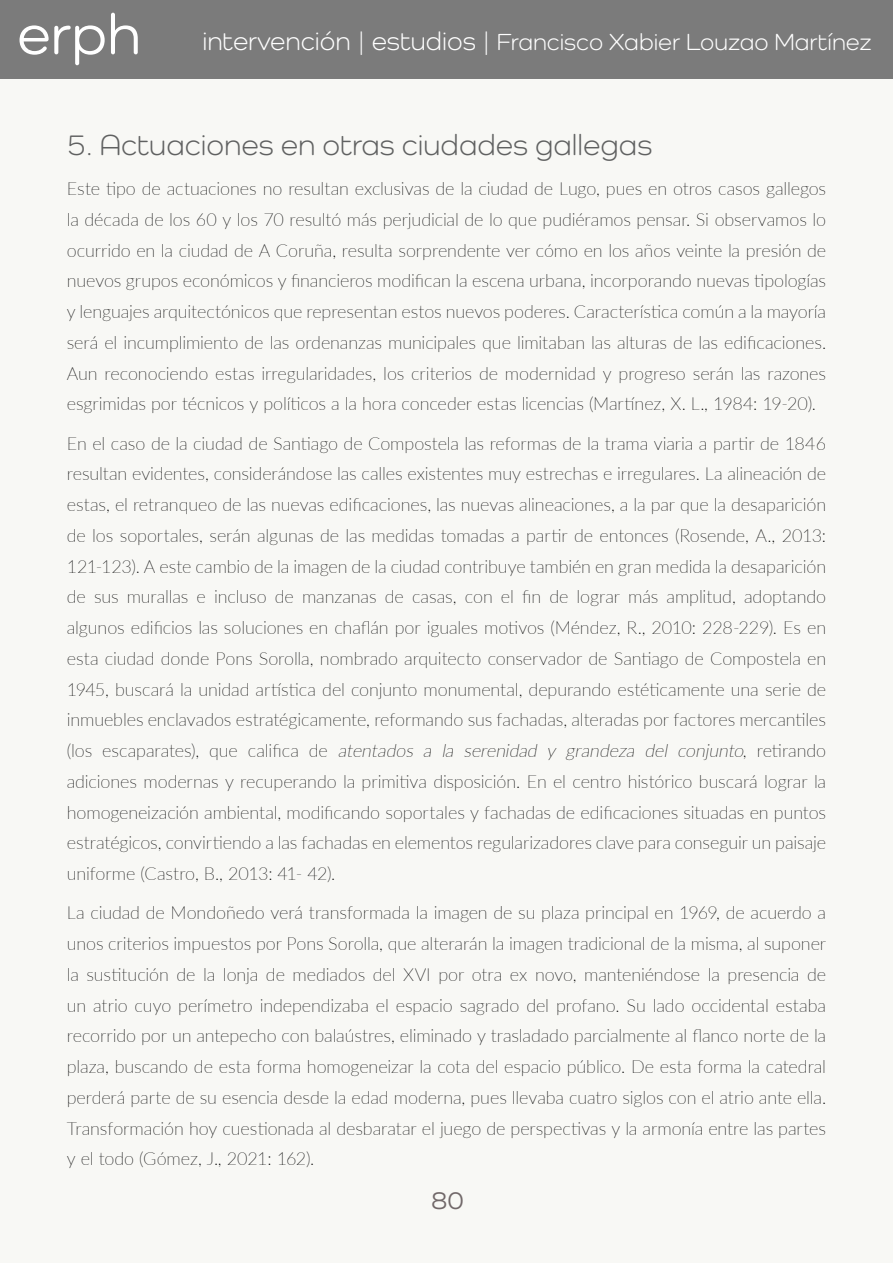
<style>
.page{position:relative;width:893px;height:1263px;background:#f8f8f5}
.page>*{position:absolute;margin:0;border:0;box-sizing:border-box;transform-origin:0 0}
.t1{font:500 58.5px "Como";color:#fff}
.t2{font:30px "Como";color:#606161}
.t3{font:500 25.5px "Como";color:#716869}
.t4{font:24px "Como";color:#fff}
.t5{font:100 18px/30.8px "Lato";letter-spacing:-.005em;color:#000;text-align:justify}
.s1{font-size:26.4px}
.s2{font-style:italic}
</style>
<div class="page">
<div style="left:0;top:0;width:893px;height:79px;background:#7b7b7b"></div>
<h1 class="t1" style="left:17px;top:-1px;width:125px">erph</h1>
<h3 class="t4" style="left:202px;top:27px;width:671px"><span class="s1">intervención | estudios |</span> Francisco Xabier Louzao Martínez</h3>
<h2 class="t2" style="left:67px;top:127px;width:587px">5. Actuaciones en otras ciudades gallegas</h2>
<p class="t5" style="left:67px;top:173px;width:761px">Este tipo de actuaciones no resultan exclusivas de la ciudad de Lugo, pues en otros casos gallegos la década de los 60 y los 70 resultó más perjudicial de lo que pudiéramos pensar. Si observamos lo ocurrido en la ciudad de A Coruña, resulta sorprendente ver cómo en los años veinte la presión de nuevos grupos económicos y financieros modifican la escena urbana, incorporando nuevas tipologías y lenguajes arquitectónicos que representan estos nuevos poderes. Característica común a la mayoría será el incumplimiento de las ordenanzas municipales que limitaban las alturas de las edificaciones.<br>Aun reconociendo estas irregularidades, los criterios de modernidad y progreso serán las razones esgrimidas por técnicos y políticos a la hora conceder estas licencias (Martínez, X. L., 1984: 19-20).</p>
<p class="t5" style="left:67px;top:427px;width:761px">En el caso de la ciudad de Santiago de Compostela las reformas de la trama viaria a partir de 1846 resultan evidentes, considerándose las calles existentes muy estrechas e irregulares. La alineación de estas, el retranqueo de las nuevas edificaciones, las nuevas alineaciones, a la par que la desaparición de los soportales, serán algunas de las medidas tomadas a partir de entonces (Rosende, A., 2013:<br>121-123). A este cambio de la imagen de la ciudad contribuye también en gran medida la desaparición de sus murallas e incluso de manzanas de casas, con el fin de lograr más amplitud, adoptando algunos edificios las soluciones en chaflán por iguales motivos (Méndez, R., 2010: 228-229). Es en esta ciudad donde Pons Sorolla, nombrado arquitecto conservador de Santiago de Compostela en 1945, buscará la unidad artística del conjunto monumental, depurando estéticamente una serie de inmuebles enclavados estratégicamente, reformando sus fachadas, alteradas por factores mercantiles ( l o s e s c a p a ra te s) , q u e c a l i fi c a d e <span class="s2">atentados a la serenidad y grandeza del conjunto</span>, reti ra n d o adiciones modernas y recuperando la primitiva disposición. En el centro histórico buscará lograr la homogeneización ambiental, modificando soportales y fachadas de edificaciones situadas en puntos estratégicos, convirtiendo a las fachadas en elementos regularizadores clave para conseguir un paisaje uniforme (Castro, B., 2013: 41- 42).</p>
<p class="t5" style="left:67px;top:897px;width:761px">La ciudad de Mondoñedo verá transformada la imagen de su plaza principal en 1969, de acuerdo a unos criterios impuestos por Pons Sorolla, que alterarán la imagen tradicional de la misma, al suponer la sustitución de la lonja de mediados del XVI por otra ex novo, manteniéndose la presencia de un atrio cuyo perímetro independizaba el espacio sagrado del profano. Su lado occidental estaba recorrido por un antepecho con balaústres, eliminado y trasladado parcialmente al flanco norte de la plaza, buscando de esta forma homogeneizar la cota del espacio público. De esta forma la catedral perderá parte de su esencia desde la edad moderna, pues llevaba cuatro siglos con el atrio ante ella.<br>Transformación hoy cuestionada al desbaratar el juego de perspectivas y la armonía entre las partes y el todo (Gómez, J., 2021: 162).</p>
<h3 class="t3" style="left:431px;top:1185px;width:34px">80</h3>
</div>
